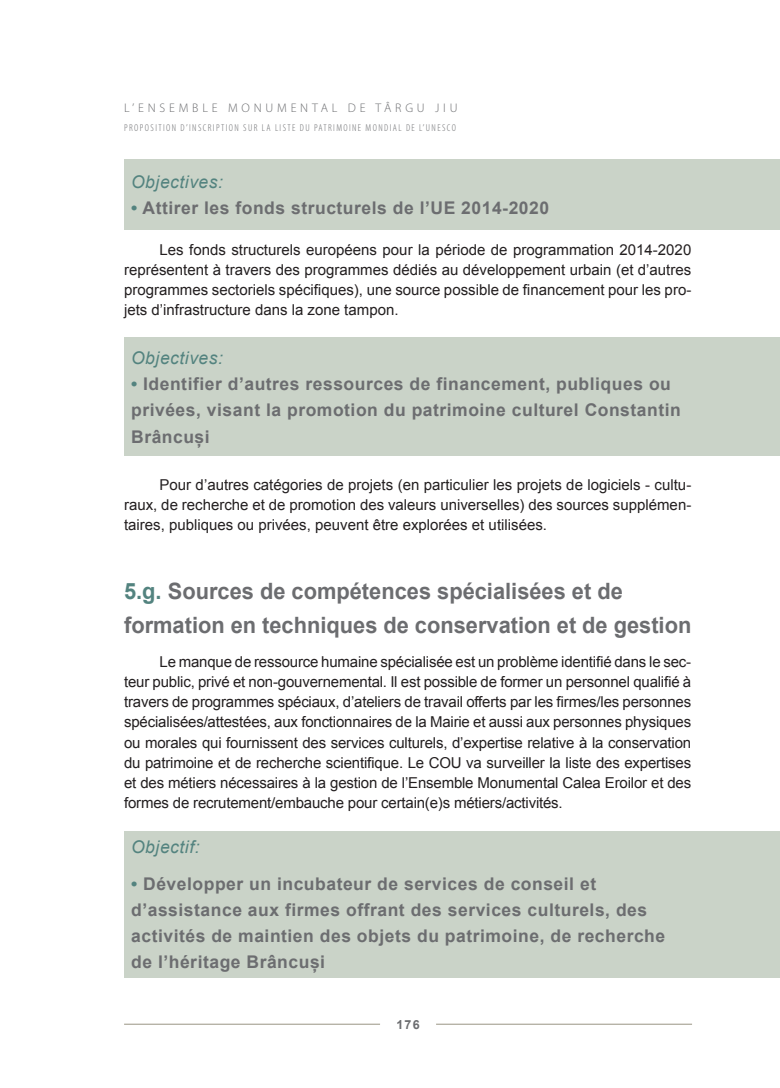
<style>
.page{position:relative;width:780px;height:1088px;background:#fff}
.page>*{position:absolute;margin:0;border:0;box-sizing:border-box;transform-origin:0 0}
.t1{font:700 22.5px/33.9px "Arial";color:#6c6d70}
.t2{font:700 17.5px/26.2px "Arial";letter-spacing:.03em;color:#6c6d70}
.t3{font:italic 17.5px "Arial";letter-spacing:.03em;color:#53837f}
.t4{font:15px/20.1px "Arial";color:#231f20;text-align:justify}
.t5{font:300 12.5px "Myriad Pro";letter-spacing:.305em;color:#6c6d70}
.t6{font:700 12.5px "Arial";color:#6c6d70}
.t7{font:300 condensed 10px "Myriad Pro";letter-spacing:.14em;color:#6c6d70}
.s1{color:#53837f}
</style>
<div class="page">
<hr style="left:436px;top:1024px;width:256px;height:1px;background:#999584">
<hr style="left:124px;top:1024px;width:256px;height:1px;background:#999584">
<div style="left:124px;top:159px;width:656px;height:71px;background:#cad3c8"></div>
<div style="left:124px;top:338px;width:656px;height:118px;background:#cad3c8"></div>
<div style="left:124px;top:831px;width:656px;height:147px;background:#cad3c8"></div>
<p class="t5" style="left:124px;top:101px;width:335px">L’ENSEMBLE MONUMENTAL DE TÂRGU JIU</p>
<p class="t7" style="left:124px;top:122px;width:333px">PROPOSITION D’INSCRIPTION SUR LA LISTE DU PATRIMOINE MONDIAL DE L’UNESCO</p>
<p class="t3" style="left:131px;top:171px;width:93px">Objectives:</p>
<p class="t2" style="left:131px;top:196px;width:419px"><span class="s1">•</span> Attirer les fonds structurels de l’UE 2014-2020</p>
<p class="t4" style="left:124px;top:240px;width:568px;text-indent:35px">Les fonds structurels européens pour la période de programmation 2014-2020 représentent à travers des programmes dédiés au développement urbain (et d’autres programmes sectoriels spécifiques), une source possible de financement pour les pro&shy;jets d’infrastructure dans la zone tampon.</p>
<p class="t3" style="left:131px;top:346px;width:93px">Objectives:</p>
<p class="t2" style="left:131px;top:371px;width:551px"><span class="s1">•</span> Identifier d’autres ressources de financement, publiques ou privées, visant la promotion du patrimoine culturel Constantin<br>Brâncuși</p>
<p class="t4" style="left:124px;top:474px;width:568px;text-indent:35px">Pour d’autres catégories de projets (en particulier les projets de logiciels - cultu&shy;raux, de recherche et de promotion des valeurs universelles) des sources supplémen&shy;taires, publiques ou privées, peuvent être explorées et utilisées.</p>
<h1 class="t1" style="left:124px;top:575px;width:568px"><span class="s1">5.g.</span> Sources de compétences spécialisées et de formation en techniques de conservation et de gestion</h1>
<p class="t4" style="left:124px;top:652px;width:568px;text-indent:35px">Le manque de ressource humaine spécialisée est un problème identifié dans le sec&shy;teur public, privé et non-gouvernemental. Il est possible de former un personnel qualifié à travers de programmes spéciaux, d’ateliers de travail offerts par les firmes/les personnes spécialisées/attestées, aux fonctionnaires de la Mairie et aussi aux personnes physiques ou morales qui fournissent des services culturels, d’expertise relative à la conservation du patrimoine et de recherche scientifique. Le COU va surveiller la liste des expertises et des métiers nécessaires à la gestion de l’Ensemble Monumental Calea Eroilor et des formes de recrutement/embauche pour certain(e)s métiers/activités.</p>
<p class="t3" style="left:131px;top:835px;width:70px">Objectif:</p>
<p class="t2" style="left:131px;top:871px;width:535px"><span class="s1">•</span> Développer un incubateur de services de conseil et d’assistance aux firmes offrant des services culturels, des activités de maintien des objets du patrimoine, de recherche de l’héritage Brâncuși</p>
<p class="t6" style="left:396px;top:1016px;width:25px">176</p>
</div>
